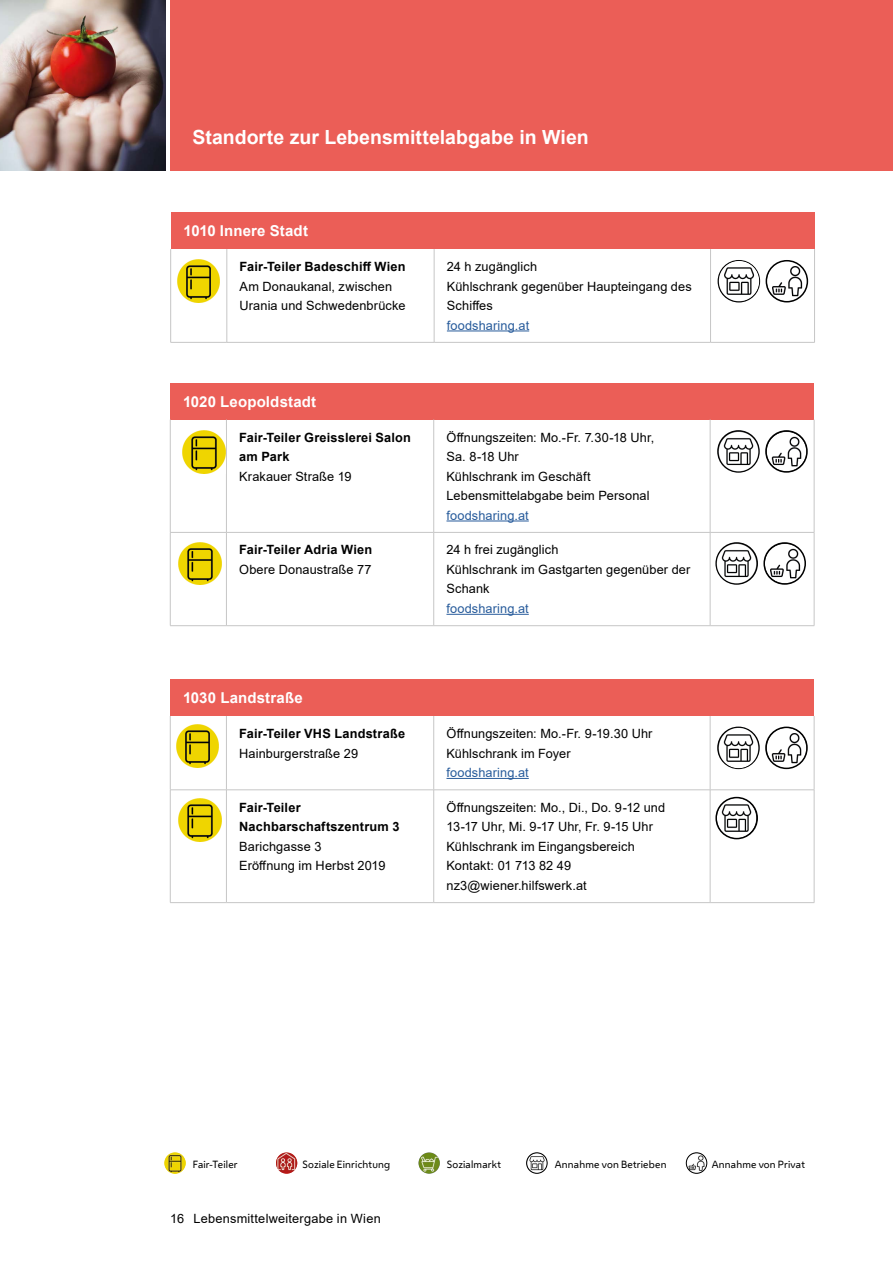
<style>
.page{position:relative;width:893px;height:1263px;background:#fff}
.page>*{position:absolute;margin:0;border:0;box-sizing:border-box;transform-origin:0 0}
.t1{font:700 19.5px "Arial";color:#fff}
.t2{font:700 15px "Arial";letter-spacing:.01em;color:#fff}
.t3{font:12.75px/19.5px "Arial";letter-spacing:.01em;color:#000}
.t4{font:700 12.75px/19.5px "Arial";letter-spacing:.015em;color:#000}
.t5{font:9.75px "Wiener Melange";letter-spacing:.02em;color:#000}
.s1{font-weight:700}
.s2{color:#275b9b}
.s3{font-weight:400}
</style>
<div class="page">
<img style="left:0;top:0;width:166px;height:170px">
<div style="left:170px;top:0;width:723px;height:170px;background:#eb5e57"></div>
<div style="left:171px;top:213px;width:643px;height:36px;background:#eb5e57"></div>
<hr style="left:170px;top:249px;width:1px;height:93px;background:#c6c6c6">
<hr style="left:227px;top:249px;width:1px;height:93px;background:#c6c6c6">
<hr style="left:434px;top:249px;width:1px;height:93px;background:#c6c6c6">
<hr style="left:710px;top:249px;width:1px;height:93px;background:#c6c6c6">
<hr style="left:814px;top:249px;width:1px;height:93px;background:#c6c6c6">
<hr style="left:170px;top:342px;width:57px;height:1px;background:#c6c6c6">
<hr style="left:227px;top:342px;width:207px;height:1px;background:#c6c6c6">
<hr style="left:434px;top:342px;width:276px;height:1px;background:#c6c6c6">
<hr style="left:710px;top:342px;width:105px;height:1px;background:#c6c6c6">
<hr style="left:447px;top:330px;width:82px;height:1px;background:#275b9b">
<div style="left:170px;top:383px;width:644px;height:37px;background:#eb5e57"></div>
<hr style="left:170px;top:420px;width:1px;height:112px;background:#c6c6c6">
<hr style="left:226px;top:420px;width:1px;height:112px;background:#c6c6c6">
<hr style="left:433px;top:420px;width:1px;height:112px;background:#c6c6c6">
<hr style="left:710px;top:420px;width:1px;height:112px;background:#c6c6c6">
<hr style="left:814px;top:420px;width:1px;height:112px;background:#c6c6c6">
<hr style="left:170px;top:532px;width:56px;height:1px;background:#c6c6c6">
<hr style="left:170px;top:533px;width:1px;height:92px;background:#c6c6c6">
<hr style="left:226px;top:532px;width:208px;height:1px;background:#c6c6c6">
<hr style="left:226px;top:533px;width:1px;height:92px;background:#c6c6c6">
<hr style="left:434px;top:532px;width:276px;height:1px;background:#c6c6c6">
<hr style="left:433px;top:533px;width:1px;height:92px;background:#c6c6c6">
<hr style="left:710px;top:532px;width:104px;height:1px;background:#c6c6c6">
<hr style="left:710px;top:533px;width:1px;height:92px;background:#c6c6c6">
<hr style="left:814px;top:533px;width:1px;height:92px;background:#c6c6c6">
<hr style="left:170px;top:625px;width:56px;height:1px;background:#c6c6c6">
<hr style="left:226px;top:625px;width:208px;height:1px;background:#c6c6c6">
<hr style="left:434px;top:625px;width:276px;height:1px;background:#c6c6c6">
<hr style="left:710px;top:625px;width:104px;height:1px;background:#c6c6c6">
<hr style="left:446px;top:520px;width:83px;height:1px;background:#275b9b">
<hr style="left:446px;top:614px;width:83px;height:1px;background:#275b9b">
<div style="left:170px;top:680px;width:644px;height:36px;background:#eb5e57"></div>
<hr style="left:170px;top:716px;width:1px;height:74px;background:#c6c6c6">
<hr style="left:226px;top:716px;width:1px;height:74px;background:#c6c6c6">
<hr style="left:433px;top:716px;width:1px;height:74px;background:#c6c6c6">
<hr style="left:710px;top:716px;width:1px;height:74px;background:#c6c6c6">
<hr style="left:814px;top:716px;width:1px;height:74px;background:#c6c6c6">
<hr style="left:170px;top:789px;width:56px;height:1px;background:#c6c6c6">
<hr style="left:170px;top:790px;width:1px;height:112px;background:#c6c6c6">
<hr style="left:226px;top:789px;width:208px;height:1px;background:#c6c6c6">
<hr style="left:226px;top:790px;width:1px;height:112px;background:#c6c6c6">
<hr style="left:434px;top:789px;width:276px;height:1px;background:#c6c6c6">
<hr style="left:433px;top:790px;width:1px;height:112px;background:#c6c6c6">
<hr style="left:710px;top:789px;width:104px;height:1px;background:#c6c6c6">
<hr style="left:710px;top:790px;width:1px;height:112px;background:#c6c6c6">
<hr style="left:814px;top:790px;width:1px;height:112px;background:#c6c6c6">
<hr style="left:170px;top:902px;width:56px;height:1px;background:#c6c6c6">
<hr style="left:226px;top:902px;width:208px;height:1px;background:#c6c6c6">
<hr style="left:434px;top:902px;width:276px;height:1px;background:#c6c6c6">
<hr style="left:710px;top:902px;width:104px;height:1px;background:#c6c6c6">
<hr style="left:446px;top:778px;width:83px;height:1px;background:#275b9b">
<img style="left:177px;top:260px;width:43px;height:42px">
<img style="left:176px;top:725px;width:43px;height:42px">
<div style="left:717px;top:727px;width:43px;height:42px;border:2px solid #000;border-radius:50%"></div>
<img style="left:718px;top:727px;width:41px;height:41px;border-radius:21px">
<img style="left:766px;top:727px;width:41px;height:41px;border-radius:21px">
<div style="left:765px;top:727px;width:43px;height:42px;border:2px solid #000;border-radius:50%"></div>
<img style="left:179px;top:799px;width:42px;height:42px">
<img style="left:716px;top:797px;width:41px;height:41px;border-radius:21px">
<div style="left:715px;top:797px;width:43px;height:42px;border:2px solid #000;border-radius:50%"></div>
<img style="left:183px;top:430px;width:42px;height:43px">
<div style="left:717px;top:430px;width:43px;height:43px;border:2px solid #000;border-radius:50%"></div>
<img style="left:718px;top:431px;width:41px;height:41px;border-radius:21px">
<img style="left:766px;top:431px;width:41px;height:41px;border-radius:21px">
<div style="left:765px;top:430px;width:43px;height:43px;border:2px solid #000;border-radius:50%"></div>
<img style="left:179px;top:542px;width:42px;height:43px">
<div style="left:715px;top:542px;width:43px;height:43px;border:2px solid #000;border-radius:50%"></div>
<img style="left:716px;top:543px;width:41px;height:41px;border-radius:21px">
<img style="left:764px;top:543px;width:41px;height:41px;border-radius:21px">
<div style="left:763px;top:542px;width:43px;height:43px;border:2px solid #000;border-radius:50%"></div>
<div style="left:718px;top:260px;width:42px;height:42px;border:2px solid #000;border-radius:50%"></div>
<img style="left:718px;top:261px;width:41px;height:41px;border-radius:21px">
<img style="left:766px;top:261px;width:41px;height:41px;border-radius:21px">
<div style="left:766px;top:260px;width:42px;height:42px;border:2px solid #000;border-radius:50%"></div>
<img style="left:164px;top:1152px;width:22px;height:22px;border-radius:11px">
<img style="left:276px;top:1152px;width:21px;height:22px;border-radius:11px">
<img style="left:419px;top:1152px;width:21px;height:22px;border-radius:11px">
<img style="left:527px;top:1153px;width:20px;height:20px;border-radius:10px">
<div style="left:526px;top:1152px;width:21px;height:22px;border:1px solid #000;border-radius:50%"></div>
<img style="left:686px;top:1153px;width:21px;height:20px;border-radius:10px">
<div style="left:686px;top:1152px;width:21px;height:22px;border:1px solid #000;border-radius:50%"></div>
<h1 class="t1" style="left:192px;top:123px;width:398px">Standorte zur Lebensmittelabgabe in Wien</h1>
<h3 class="t2" style="left:183px;top:220px;width:126px">1010 Innere Stadt</h3>
<p class="t3" style="left:240px;top:257px;width:168px"><span class="s1">Fair-Teiler Badeschiff Wien<br></span>Am Donaukanal, zwischen<br>Urania und Schwedenbrücke</p>
<p class="t3" style="left:447px;top:257px;width:246px">24 h zugänglich<br>Kühlschrank gegenüber Haupteingang des<br>Schiffes<br><span class="s2">foodsharing.at</span></p>
<h3 class="t2" style="left:183px;top:391px;width:135px">1020 Leopoldstadt</h3>
<p class="t4" style="left:239px;top:427px;width:173px">Fair-Teiler Greisslerei Salon am Park<br><span class="s3">Krakauer Straße 19</span></p>
<p class="t3" style="left:446px;top:427px;width:209px">Öffnungszeiten: Mo.-Fr. 7.30-18 Uhr,<br>Sa. 8-18 Uhr<br>Kühlschrank im Geschäft<br>Lebensmittelabgabe beim Personal <span class="s2">foodsharing.at</span></p>
<p class="t4" style="left:239px;top:540px;width:134px">Fair-Teiler Adria Wien<br><span class="s3">Obere Donaustraße 77</span></p>
<p class="t3" style="left:446px;top:540px;width:245px">24 h frei zugänglich<br>Kühlschrank im Gastgarten gegenüber der<br>Schank<br><span class="s2">foodsharing.at</span></p>
<h3 class="t2" style="left:183px;top:687px;width:121px">1030 Landstraße</h3>
<p class="t4" style="left:239px;top:724px;width:167px">Fair-Teiler VHS Landstraße<br><span class="s3">Hainburgerstraße 29</span></p>
<p class="t3" style="left:446px;top:724px;width:208px">Öffnungszeiten: Mo.-Fr. 9-19.30 Uhr<br>Kühlschrank im Foyer <span class="s2">foodsharing.at</span></p>
<p class="t4" style="left:239px;top:798px;width:162px">Fair-Teiler<br>Nachbarschaftszentrum 3<br><span class="s3">Barichgasse 3<br>Eröffnung im Herbst 2019</span></p>
<p class="t3" style="left:446px;top:797px;width:220px">Öffnungszeiten: Mo., Di., Do. 9-12 und<br>13-17 Uhr, Mi. 9-17 Uhr, Fr. 9-15 Uhr<br>Kühlschrank im Eingangsbereich<br>Kontakt: 01 713 82 49 nz3@wiener.hilfswerk.at</p>
<p class="t5" style="left:193px;top:1159px;width:46px">Fair-Teiler</p>
<p class="t5" style="left:303px;top:1159px;width:89px">Soziale Einrichtung</p>
<p class="t5" style="left:447px;top:1159px;width:56px">Sozialmarkt</p>
<p class="t5" style="left:555px;top:1159px;width:113px">Annahme von Betrieben</p>
<p class="t5" style="left:712px;top:1159px;width:95px">Annahme von Privat</p>
<p class="t3" style="left:170px;top:1208px;width:212px">16 Lebensmittelweitergabe in Wien</p>
</div>
